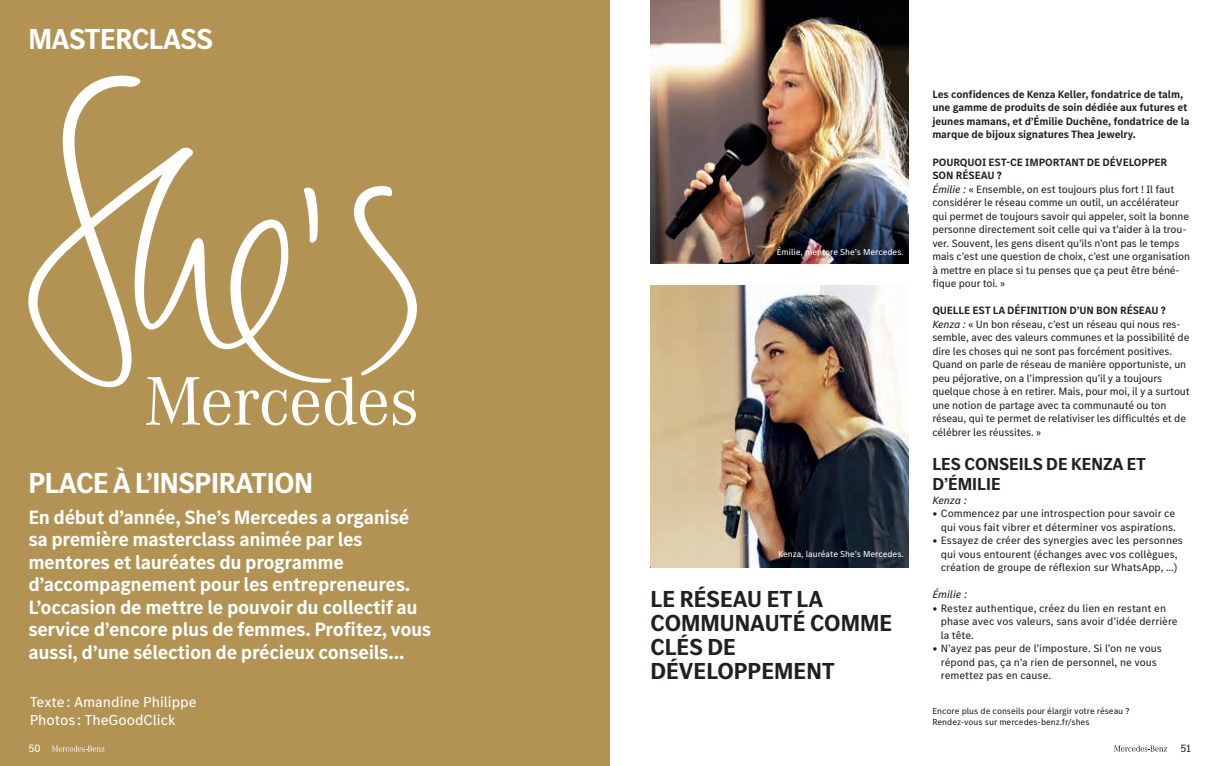
<style>
.page{position:relative;width:1219px;height:766px;background:#fff}
.page>*{position:absolute;margin:0;border:0;box-sizing:border-box;transform-origin:0 0}
.t1{font:700 30px "MB Corpo S Title";letter-spacing:-.015em;color:#fff}
.t2{font:700 24px/24px "MB Corpo S Title";color:#231f20}
.t3{font:700 20px/22.5px "MB Corpo S Text";letter-spacing:-.02em;color:#fff}
.t4{font:700 18px/20px "MB Corpo S Title";color:#231f20}
.t5{font:15px/18px "MB Corpo S Text";color:#fff}
.t6{font:11px/13.5px "MB Corpo S Text";letter-spacing:-.01em;color:#231f20}
.t7{font:700 11px/13.5px "MB Corpo S Text";letter-spacing:-.01em;color:#231f20}
.t8{font:italic 11px "MB Corpo S Text";color:#231f20}
.t9{font:11px "MB Corpo S Text";color:#fff}
.t10{font:9px/11.2px "MB Corpo S Text";color:#231f20}
.t11{font:9px "MB Corpo S Text";color:#fff}
.s1{color:#231f20}
.s2{font-weight:700}
.s3{font-style:italic}
</style>
<div class="page">
<svg style="left:1114px;top:745px;width:53px;height:6px"></svg>
<div style="left:0;top:0;width:609px;height:765px;background:#b29354"></div>
<svg style="left:28px;top:76px;width:389px;height:349px"></svg>
<svg style="left:51px;top:745px;width:54px;height:6px"></svg>
<img style="left:651px;top:0;width:258px;height:264px">
<img style="left:650px;top:285px;width:259px;height:282px">
<h1 class="t1" style="left:28px;top:19px;width:345px">MASTERCLASS <span class="s1">CATEGORIE</span></h1>
<h1 class="t1" style="left:28px;top:463px;width:286px">PLACE À L’INSPIRATION</h1>
<p class="t3" style="left:28px;top:505px;width:405px">En début d’année, She’s Mercedes a organisé sa première masterclass animée par les mentores et lauréates du programme d’accompagnement pour les entrepreneures.<br>L’occasion de mettre le pouvoir du collectif au service d’encore plus de femmes. Profitez, vous aussi, d’une sélection de précieux conseils…</p>
<h3 class="t5" style="left:30px;top:692px;width:169px">Texte : Amandine Philippe<br>Photos : TheGoodClick</h3>
<p class="t9" style="left:28px;top:740px;width:14px">50</p>
<p class="t11" style="left:777px;top:245px;width:129px">Émilie, mentore She’s Mercedes.</p>
<p class="t11" style="left:778px;top:547px;width:127px">Kenza, lauréate She’s Mercedes.</p>
<h2 class="t2" style="left:650px;top:585px;width:243px">LE RÉSEAU ET LA<br>COMMUNAUTÉ COMME<br>CLÉS DE<br>DÉVELOPPEMENT</h2>
<p class="t7" style="left:932px;top:87px;width:259px">Les confidences de Kenza Keller, fondatrice de talm, une gamme de produits de soin dédiée aux futures et jeunes mamans, et d’Émilie Duchêne, fondatrice de la marque de bijoux signatures Thea Jewelry.</p>
<p class="t6" style="left:932px;top:155px;width:259px"><span class="s2">POURQUOI EST-CE IMPORTANT DE DÉVELOPPER SON RÉSEAU ?<br></span><span class="s3">Émilie :</span> « Ensemble, on est toujours plus fort ! Il faut considérer le réseau comme un outil, un accélérateur qui permet de toujours savoir qui appeler, soit la bonne personne directement soit celle qui va t’aider à la trou&shy;ver. Souvent, les gens disent qu’ils n’ont pas le temps mais c’est une question de choix, c’est une organisation à mettre en place si tu penses que ça peut être béné&shy;fique pour toi. »</p>
<p class="t6" style="left:932px;top:303px;width:259px"><span class="s2">QUELLE EST LA DÉFINITION D’UN BON RÉSEAU ?<br></span><span class="s3">Kenza :</span> « Un bon réseau, c’est un réseau qui nous res&shy;semble, avec des valeurs communes et la possibilité de dire les choses qui ne sont pas forcément positives.<br>Quand on parle de réseau de manière opportuniste, un peu péjorative, on a l’impression qu’il y a toujours quelque chose à en retirer. Mais, pour moi, il y a surtout une notion de partage avec ta communauté ou ton réseau, qui te permet de relativiser les difficultés et de célébrer les réussites. »</p>
<h3 class="t4" style="left:932px;top:453px;width:215px">LES CONSEILS DE KENZA ET<br>D’ÉMILIE</h3>
<p class="t8" style="left:932px;top:492px;width:36px">Kenza :</p>
<p class="t6" style="left:932px;top:506px;width:245px;text-align:right">• Commencez par une introspection pour savoir ce qui vous fait vibrer et déterminer vos aspirations.</p>
<p class="t6" style="left:932px;top:533px;width:252px;text-align:center">• Essayez de créer des synergies avec les personnes qui vous entourent (échanges avec vos collègues, création de groupe de réflexion sur WhatsApp, …)</p>
<p class="t8" style="left:932px;top:587px;width:36px">Émilie :</p>
<p class="t6" style="left:941px;top:601px;width:238px;text-indent:-9px">• Restez authentique, créez du lien en restant en phase avec vos valeurs, sans avoir d’idée derrière la tête.</p>
<p class="t6" style="left:941px;top:641px;width:223px;text-indent:-9px">• N’ayez pas peur de l’imposture. Si l’on ne vous répond pas, ça n’a rien de personnel, ne vous remettez pas en cause.</p>
<p class="t10" style="left:932px;top:704px;width:199px">Encore plus de conseils pour élargir votre réseau ?<br>Rendez-vous sur mercedes-benz.fr/shes</p>
<p class="t6" style="left:1180px;top:740px;width:12px">51</p>
</div>
